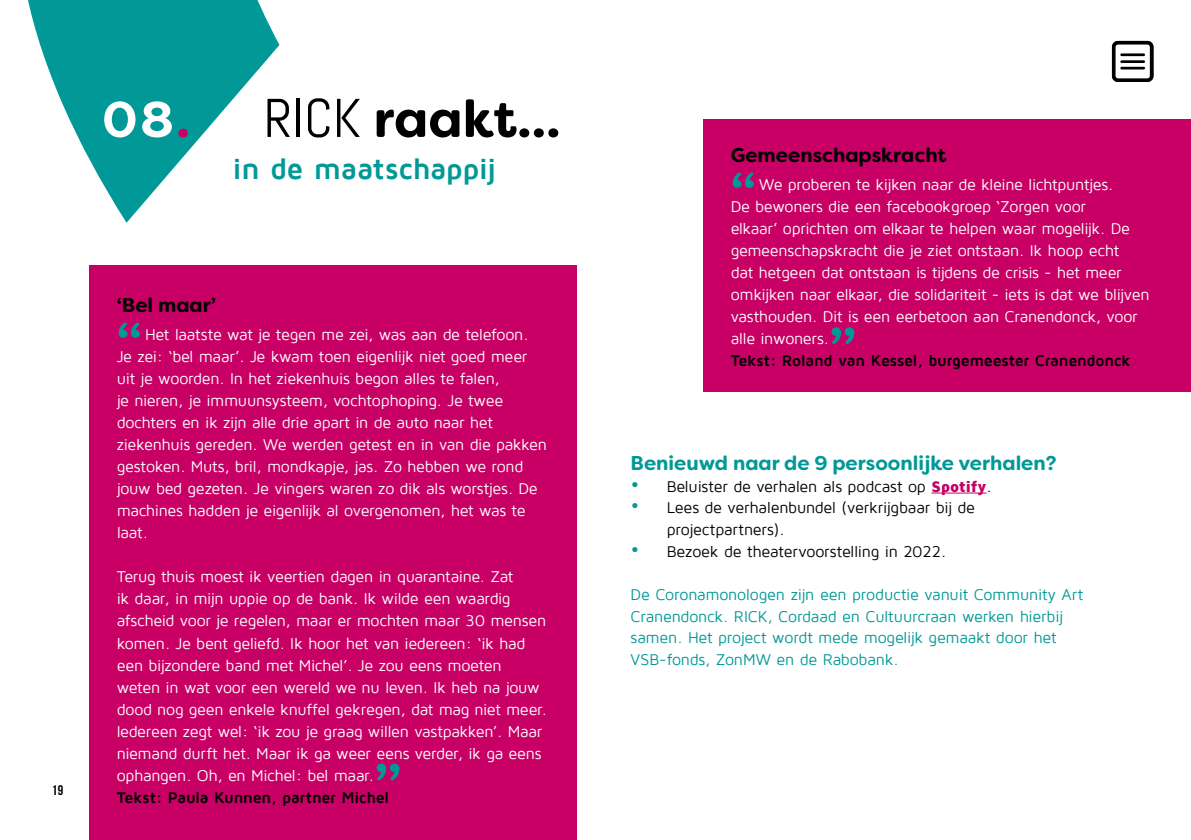
<style>
.page{position:relative;width:1191px;height:840px;background:#fff}
.page>*{position:absolute;margin:0;border:0;box-sizing:border-box;transform-origin:0 0}
.t1{font:700 54px "Filson Soft";color:#009997}
.t2{font:700 52px "Filson Soft";letter-spacing:-.005em;color:#000}
.t3{font:700 50px "Filson Soft";color:#fff}
.t4{font:700 50px "Filson Soft";color:#009997}
.t5{font:700 30px "Maven Pro";letter-spacing:-.015em;color:#009997}
.t6{font:700 20px "Filson Soft";color:#009997}
.t7{font:700 20px "Filson Soft";color:#000}
.t8{font:16px/22px "Maven Pro";letter-spacing:-.02em;color:#fff}
.t9{font:16px/21.6px "Maven Pro";letter-spacing:-.015em;color:#009997}
.t10{font:16px/21.6px "Maven Pro";letter-spacing:-.015em;color:#000}
.t11{font:700 16px "Maven Pro";letter-spacing:-.015em;color:#000}
.t12{font:14px "Bebas Neue";color:#000}
.s1{color:#c80065}
.s2{font-family:"Abel";font-weight:400;font-size:54.4px}
.s3{font-size:22px;color:#009997}
.s4{font-weight:900;color:#c80065}
</style>
<div class="page">
<div style="left:1112px;top:41px;width:41px;height:41px;border:4px solid #000;border-radius:4px"></div>
<hr style="left:1121px;top:53px;width:22px;height:3px;background:#000">
<hr style="left:1121px;top:60px;width:22px;height:3px;background:#000">
<hr style="left:1121px;top:67px;width:22px;height:2px;background:#000">
<div style="left:89px;top:266px;width:488px;height:573px;background:#c80065"></div>
<div style="left:703px;top:119px;width:488px;height:272px;background:#c80065"></div>
<hr style="left:931px;top:492px;width:55px;height:1px;background:#c80065">
<svg style="left:28px;top:0;width:252px;height:223px;fill:#009997"></svg>
<h3 class="t3" style="left:102px;top:87px;width:89px">08<span class="s1">.</span></h3>
<h2 class="t2" style="left:264px;top:85px;width:298px"><span class="s2">RICK</span> raakt...</h2>
<h3 class="t5" style="left:232px;top:153px;width:265px">in de maatschappij</h3>
<p class="t12" style="left:52px;top:782px;width:13px">19</p>
<p class="t7" style="left:117px;top:292px;width:101px">‘Bel maar’</p>
<h3 class="t4" style="left:117px;top:308px;width:27px">“</h3>
<p class="t8" style="left:117px;top:324px;width:432px;text-indent:28px">Het laatste wat je tegen me zei, was aan de telefoon.<br>Je zei: ‘bel maar’. Je kwam toen eigenlijk niet goed meer uit je woorden. In het ziekenhuis begon alles te falen,<br>je nieren, je immuunsysteem, vochtophoping. Je twee dochters en ik zijn alle drie apart in de auto naar het ziekenhuis gereden. We werden getest en in van die pakken gestoken. Muts, bril, mondkapje, jas. Zo hebben we rond jouw bed gezeten. Je vingers waren zo dik als worstjes. De machines hadden je eigenlijk al overgenomen, het was te laat.</p>
<p class="t8" style="left:117px;top:566px;width:432px">Terug thuis moest ik veertien dagen in quarantaine. Zat<br>ik daar, in mijn uppie op de bank. Ik wilde een waardig afscheid voor je regelen, maar er mochten maar 30 mensen komen. Je bent geliefd. Ik hoor het van iedereen: ‘ik had een bijzondere band met Michel’. Je zou eens moeten weten in wat voor een wereld we nu leven. Ik heb na jouw dood nog geen enkele knuffel gekregen, dat mag niet meer.<br>Iedereen zegt wel: ‘ik zou je graag willen vastpakken’. Maar niemand durft het. Maar ik ga weer eens verder, ik ga eens ophangen. Oh, en Michel: bel maar.</p>
<p class="t11" style="left:117px;top:788px;width:274px">Tekst: Paula Kunnen, partner Michel</p>
<h1 class="t1" style="left:374px;top:748px;width:29px">”</h1>
<p class="t7" style="left:730px;top:142px;width:217px">Gemeenschapskracht</p>
<h3 class="t4" style="left:730px;top:158px;width:27px">“</h3>
<p class="t8" style="left:730px;top:174px;width:420px;text-indent:28px">We proberen te kijken naar de kleine lichtpuntjes.<br>De bewoners die een facebookgroep ‘Zorgen voor<br>elkaar’ oprichten om elkaar te helpen waar mogelijk. De gemeenschapskracht die je ziet ontstaan. Ik hoop echt<br>dat hetgeen dat ontstaan is tijdens de crisis - het meer omkijken naar elkaar, die solidariteit - iets is dat we blijven vasthouden. Dit is een eerbetoon aan Cranendonck, voor alle inwoners.</p>
<p class="t11" style="left:730px;top:352px;width:401px">Tekst: Roland van Kessel, burgemeester Cranendonck</p>
<h1 class="t1" style="left:829px;top:312px;width:29px">”</h1>
<p class="t6" style="left:630px;top:450px;width:427px">Benieuwd naar de 9 persoonlijke verhalen?</p>
<p class="t10" style="left:630px;top:475px;width:363px"><span class="s3">•</span> Beluister de verhalen als podcast op <span class="s4">Spotify</span>.</p>
<p class="t10" style="left:666px;top:497px;width:310px;text-indent:-36px"><span class="s3">•</span> Lees de verhalenbundel (verkrijgbaar bij de projectpartners).</p>
<p class="t10" style="left:630px;top:540px;width:317px"><span class="s3">•</span> Bezoek de theatervoorstelling in 2022.</p>
<p class="t9" style="left:630px;top:583px;width:454px">De Coronamonologen zijn een productie vanuit Community Art Cranendonck. RICK, Cordaad en Cultuurcraan werken hierbij samen. Het project wordt mede mogelijk gemaakt door het VSB-fonds, ZonMW en de Rabobank.</p>
</div>
